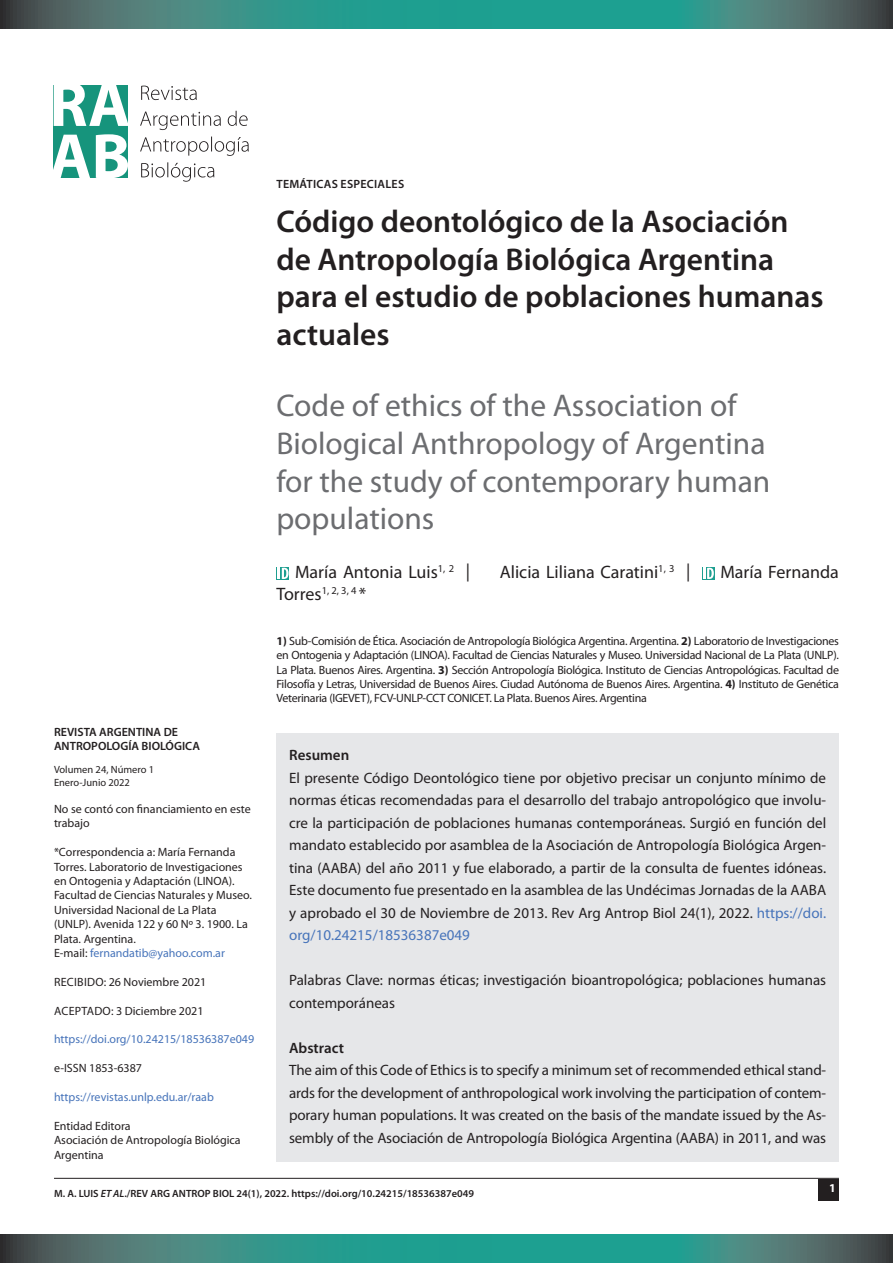
<style>
.page{position:relative;width:893px;height:1263px;background:#fff}
.page>*{position:absolute;margin:0;border:0;box-sizing:border-box;transform-origin:0 0}
.TITULO{font:600 31.5px/37.8px "Myriad Pro";color:#231f20}
.TITULO_2{font:31.5px/37.8px "Myriad Pro";color:#6c6d70}
.AUTORES{font:18px "Myriad Pro";color:#231f20}
.RESUMEN{font:15px/22.5px "Myriad Pro";color:#231f20;text-align:justify}
.ABSTRAC{font:15px/22.5px "Myriad Pro";letter-spacing:-.01em;color:#231f20;text-align:justify}
.RESUMEN-2{font:600 15px "Myriad Pro";color:#231f20}
.INSTITUTOS{font:12px/14.4px "Myriad Pro";color:#231f20}
.t1{font:12px "Myriad Pro";color:#4774ba}
.AUTORES-2{font:600 12px/14.4px "Myriad Pro";color:#231f20}
.AUTORES-3{font:600 12px "Myriad Pro";letter-spacing:.02em;color:#231f20}
.t2{font:700 12px "Myriad Pro";color:#fff}
.t3{font:600 10.5px "Myriad Pro";color:#231f20}
.t4{font:10.5px "Myriad Pro";color:#231f20}
.s1{color:#231f20}
.s2{font-weight:700}
.s3{color:#4774ba}
.s4{font-style:italic}
</style>
<div class="page">
<div style="left:819px;top:1179px;width:20px;height:21px;background:#231f20"></div>
<hr style="left:54px;top:1178px;width:785px;height:1px;background:#231f20">
<svg style="left:0;top:0;width:893px;height:28px;background:#36887f"></svg>
<svg style="left:0;top:1234px;width:893px;height:29px;background:#36887f"></svg>
<div style="left:276px;top:733px;width:563px;height:428px;background:#e6e7e9"></div>
<svg style="left:280px;top:568px;width:9px;height:11px"></svg>
<svg style="left:702px;top:567px;width:12px;height:13px"></svg>
<svg style="left:703px;top:568px;width:11px;height:11px"></svg>
<svg style="left:53px;top:85px;width:196px;height:97px"></svg>
<p class="AUTORES-3" style="left:276px;top:176px;width:129px">TEMÁTICAS ESPECIALES</p>
<p class="TITULO" style="left:276px;top:201px;width:549px">Código deontológico de la Asociación de Antropología Biológica Argentina para el estudio de poblaciones humanas actuales</p>
<p class="TITULO_2" style="left:276px;top:386px;width:495px">Code of ethics of the Association of<br>Biological Anthropology of Argentina for the study of contemporary human populations</p>
<p class="AUTORES-2" style="left:54px;top:724px;width:148px">REVISTA ARGENTINA DE<br>ANTROPOLOGÍA BIOLÓGICA</p>
<p class="t4" style="left:54px;top:763px;width:102px">Volumen 24, Número 1</p>
<p class="t4" style="left:54px;top:776px;width:78px">Enero-Junio 2022</p>
<p class="INSTITUTOS" style="left:54px;top:801px;width:198px">No se contó con financiamiento en este trabajo</p>
<p class="INSTITUTOS" style="left:54px;top:845px;width:200px">*Correspondencia a: María Fernanda Torres. Laboratorio de Investigaciones en Ontogenia y Adaptación (LINOA).<br>Facultad de Ciencias Naturales y Museo.<br>Universidad Nacional de La Plata (UNLP). Avenida 122 y 60 Nº 3. 1900. La Plata. Argentina.</p>
<p class="t1" style="left:54px;top:945px;width:172px"><span class="s1">E-mail:</span> fernandatib@yahoo.com.ar</p>
<p class="INSTITUTOS" style="left:54px;top:974px;width:154px">RECIBIDO: 26 Noviembre 2021</p>
<p class="INSTITUTOS" style="left:54px;top:1003px;width:151px">ACEPTADO: 3 Diciembre 2021</p>
<p class="t1" style="left:54px;top:1032px;width:202px">https://doi.org/10.24215/18536387e049</p>
<p class="INSTITUTOS" style="left:54px;top:1061px;width:90px">e-ISSN 1853-6387</p>
<p class="t1" style="left:54px;top:1089px;width:161px">https://revistas.unlp.edu.ar/raab</p>
<p class="INSTITUTOS" style="left:54px;top:1118px;width:78px">Entidad Editora</p>
<p class="INSTITUTOS" style="left:54px;top:1133px;width:188px">Asociación de Antropología Biológica<br>Argentina</p>
<p class="AUTORES" style="left:295px;top:561px;width:176px">María Antonia Luis<sup>1,</sup> <sup>2</sup> |</p>
<p class="AUTORES" style="left:500px;top:561px;width:192px">Alicia Liliana Caratini<sup>1,</sup> <sup>3</sup> |</p>
<p class="AUTORES" style="left:720px;top:561px;width:120px">María Fernanda</p>
<p class="AUTORES" style="left:276px;top:583px;width:91px">Torres<sup>1,</sup> <sup>2,</sup> <sup>3,</sup> <sup>4</sup> *</p>
<p class="INSTITUTOS" style="left:276px;top:633px;width:564px;text-align:justify"><span class="s2">1)</span> Sub-Comisión de Ética. Asociación de Antropología Biológica Argentina. Argentina. <span class="s2">2)</span> Laboratorio de Investigaciones en Ontogenia y Adaptación (LINOA). Facultad de Ciencias Naturales y Museo. Universidad Nacional de La Plata (UNLP).<br>La Plata. Buenos Aires. Argentina. <span class="s2">3)</span> Sección Antropología Biológica. Instituto de Ciencias Antropológicas. Facultad de Filosofía y Letras, Universidad de Buenos Aires. Ciudad Autónoma de Buenos Aires. Argentina. <span class="s2">4)</span> Instituto de Genética Veterinaria (IGEVET), FCV-UNLP-CCT CONICET. La Plata. Buenos Aires. Argentina</p>
<p class="RESUMEN-2" style="left:289px;top:746px;width:62px">Resumen</p>
<p class="RESUMEN" style="left:289px;top:766px;width:539px">El presente Código Deontológico tiene por objetivo precisar un conjunto mínimo de normas éticas recomendadas para el desarrollo del trabajo antropológico que involu&shy;cre la participación de poblaciones humanas contemporáneas. Surgió en función del mandato establecido por asamblea de la Asociación de Antropología Biológica Argen&shy;tina (AABA) del año 2011 y fue elaborado, a partir de la consulta de fuentes idóneas.<br>Este documento fue presentado en la asamblea de las Undécimas Jornadas de la AABA y aprobado el 30 de Noviembre de 2013. Rev Arg Antrop Biol 24(1), 2022. <span class="s3">https://doi. org/10.24215/18536387e049</span></p>
<p class="RESUMEN" style="left:289px;top:969px;width:539px">Palabras Clave: normas éticas; investigación bioantropológica; poblaciones humanas contemporáneas</p>
<p class="RESUMEN-2" style="left:289px;top:1038px;width:56px">Abstract</p>
<p class="ABSTRAC" style="left:289px;top:1059px;width:539px">The aim of this Code of Ethics is to specify a minimum set of recommended ethical stand&shy;ards for the development of anthropological work involving the participation of contem&shy;porary human populations. It was created on the basis of the mandate issued by the As&shy;sembly of the Asociación de Antropología Biológica Argentina (AABA) in 2011, and was</p>
<p class="t3" style="left:54px;top:1187px;width:421px">M. A. LUIS <span class="s4">ET AL</span>./REV ARG ANTROP BIOL 24(1), 2022. https://doi.org/10.24215/18536387e049</p>
<p class="t2" style="left:829px;top:1180px;width:8px">1</p>
</div>
